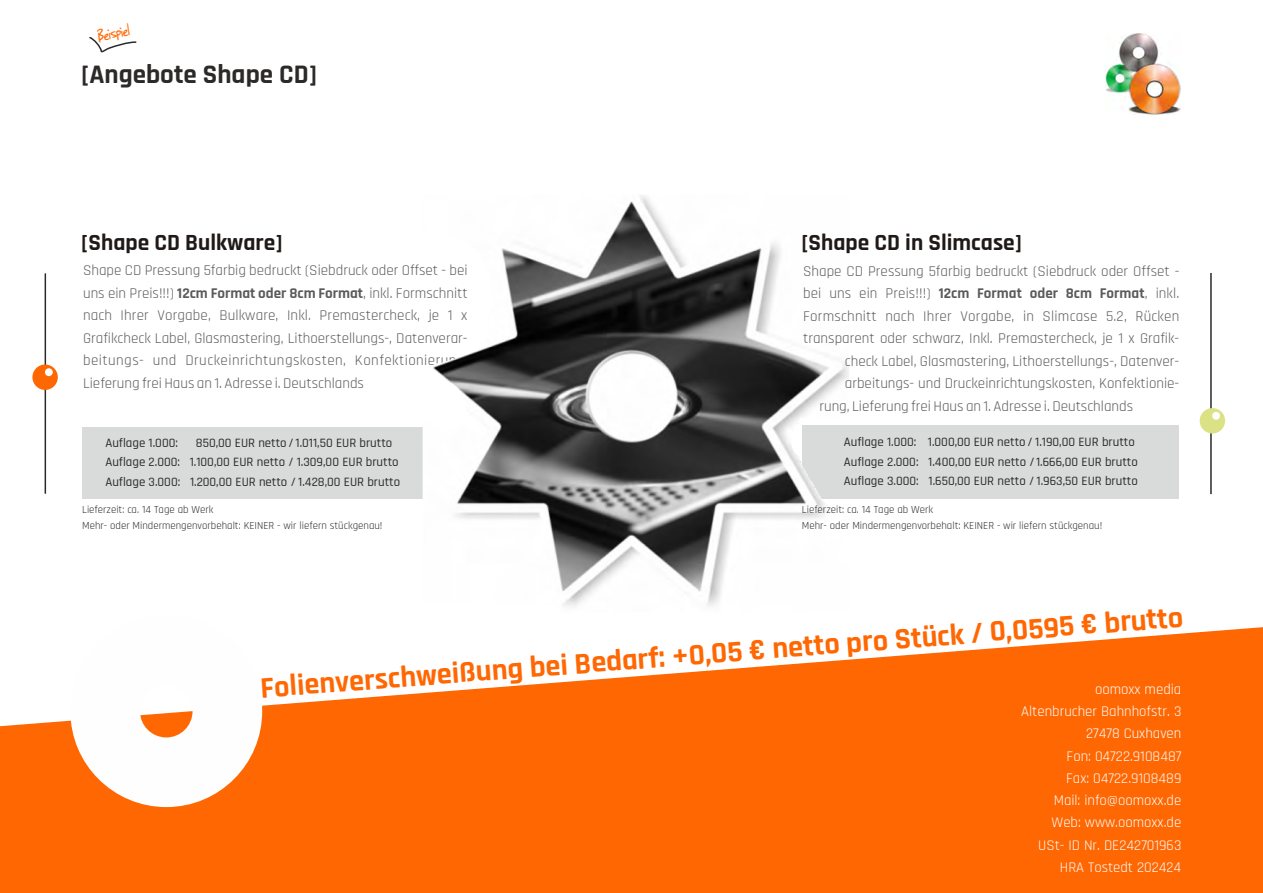
<style>
.page{position:relative;width:1263px;height:893px;background:#fff}
.page>*{position:absolute;margin:0;border:0;box-sizing:border-box;transform-origin:0 0}
.t1{font:700 30.3px "Rajdhani";color:#ff6702}
.t2{font:700 27px "Rajdhani";color:#2b2a29}
.t3{font:700 23.4px "Rajdhani";color:#1f1a17}
.t4{font:18px "SF Grunge Sans";color:#ff6702}
.t5{font:15px/22.5px "Rajdhani";color:#5b5b5b;text-align:justify}
.t6{font:14.85px/22.2px "Rajdhani";color:#fefefe;text-align:right}
.t7{font:500 12.9px/19.4px "Rajdhani";color:#2b2a29}
.t8{font:10.8px/16.2px "Rajdhani";color:#2b2a29}
.s1{font-weight:700}
</style>
<div class="page">
<div style="left:803px;top:425px;width:376px;height:74px;background:#d9dada"></div>
<hr style="left:1210px;top:273px;width:2px;height:221px;background:#2b2a29">
<div style="left:1200px;top:408px;width:25px;height:25px;background:#dbe285;border-radius:50%"></div>
<hr style="left:45px;top:273px;width:1px;height:221px;background:#2b2a29">
<div style="left:32px;top:364px;width:26px;height:26px;background:#ff6702;border-radius:50%"></div>
<div style="left:45px;top:368px;width:8px;height:8px;background:#fefefe;border-radius:50%"></div>
<div style="left:1212px;top:412px;width:8px;height:8px;background:#fefefe;border-radius:50%"></div>
<div style="left:82px;top:427px;width:341px;height:72px;background:#d9dada"></div>
<img style="left:1105px;top:34px;width:76px;height:81px">
<svg style="left:0;top:627px;width:1263px;height:266px;fill:#ff6702"></svg>
<svg style="left:70px;top:627px;width:192px;height:180px"></svg>
<svg style="left:89px;top:37px;width:48px;height:16px"></svg>
<img style="left:433px;top:195px;width:416px;height:412px">
<p class="t4" style="left:96px;top:24px;width:34px;rotate:-10deg">Beispiel</p>
<h2 class="t2" style="left:81px;top:62px;width:238px">[Angebote Shape CD]</h2>
<h3 class="t3" style="left:81px;top:233px;width:204px">[Shape CD Bulkware]</h3>
<p class="t5" style="left:83px;top:260px;width:386px">Shape CD Pressung 5farbig bedruckt (Siebdruck oder Offset - bei uns ein Preis!!!) <span class="s1">12cm Format oder 8cm Format</span>, inkl. Formschnitt nach Ihrer Vorgabe, Bulkware, Inkl. Premastercheck, je 1 x Grafikcheck Label, Glasmastering, Lithoerstellungs-, Datenverar&shy;beitungs- und Druckeinrichtungskosten, Konfektionierung, Lieferung frei Haus an 1. Adresse i. Deutschlands</p>
<p class="t7" style="left:105px;top:434px;width:74px">Auflage 1.000:</p>
<p class="t7" style="left:105px;top:434px;width:296px;text-indent:91px">850,00 EUR netto / 1.011,50 EUR brutto<br>Auflage 2.000: 1.100,00 EUR netto / 1.309,00 EUR brutto<br>Auflage 3.000: 1.200,00 EUR netto / 1.428,00 EUR brutto</p>
<p class="t8" style="left:82px;top:502px;width:302px">Lieferzeit: ca. 14 Tage ab Werk<br>Mehr- oder Mindermengenvorbehalt: KEINER - wir liefern stückgenau!</p>
<h3 class="t3" style="left:801px;top:233px;width:223px">[Shape CD in Slimcase]</h3>
<p class="t5" style="left:803px;top:261px;width:378px">Shape CD Pressung 5farbig bedruckt (Siebdruck oder Offset -</p>
<p class="t5" style="left:803px;top:283px;width:378px">bei uns ein Preis!!!) <span class="s1">12cm Format oder 8cm Format</span>, inkl.</p>
<p class="t5" style="left:803px;top:306px;width:378px">Formschnitt nach Ihrer Vorgabe, in Slimcase 5.2, Rücken</p>
<p class="t5" style="left:803px;top:328px;width:378px">transparent oder schwarz, Inkl. Premastercheck, je 1 x Grafik-</p>
<p class="t5" style="left:845px;top:351px;width:336px">check Label, Glasmastering, Lithoerstellungs-, Datenver-</p>
<p class="t5" style="left:845px;top:373px;width:336px">arbeitungs- und Druckeinrichtungskosten, Konfektionie-</p>
<p class="t5" style="left:819px;top:396px;width:315px">rung, Lieferung frei Haus an 1. Adresse i. Deutschlands</p>
<p class="t7" style="left:844px;top:433px;width:295px">Auflage 1.000: 1.000,00 EUR netto / 1.190,00 EUR brutto<br>Auflage 2.000: 1.400,00 EUR netto /1.666,00 EUR brutto<br>Auflage 3.000: 1.650,00 EUR netto / 1.963,50 EUR brutto</p>
<p class="t8" style="left:802px;top:502px;width:302px">Lieferzeit: ca. 14 Tage ab Werk<br>Mehr- oder Mindermengenvorbehalt: KEINER - wir liefern stückgenau!</p>
<h1 class="t1" style="left:621px;top:645px;width:564px;rotate:-4deg">arf: +0,05 € netto pro Stück / 0,0595 € brutto</h1>
<h1 class="t1" style="left:260px;top:674px;width:364px;rotate:-4deg">Folienverschweißung bei Bed</h1>
<p class="t6" style="left:1021px;top:679px;width:162px">oomoxx media<br>Altenbrucher Bahnhofstr. 3<br>27478 Cuxhaven<br>Fon: 04722.9108487<br>Fax: 04722.9108489<br>Mail: info@oomoxx.de<br>Web: www.oomoxx.de<br>USt- ID Nr. DE242701963<br>HRA Tostedt 202424</p>
</div>
